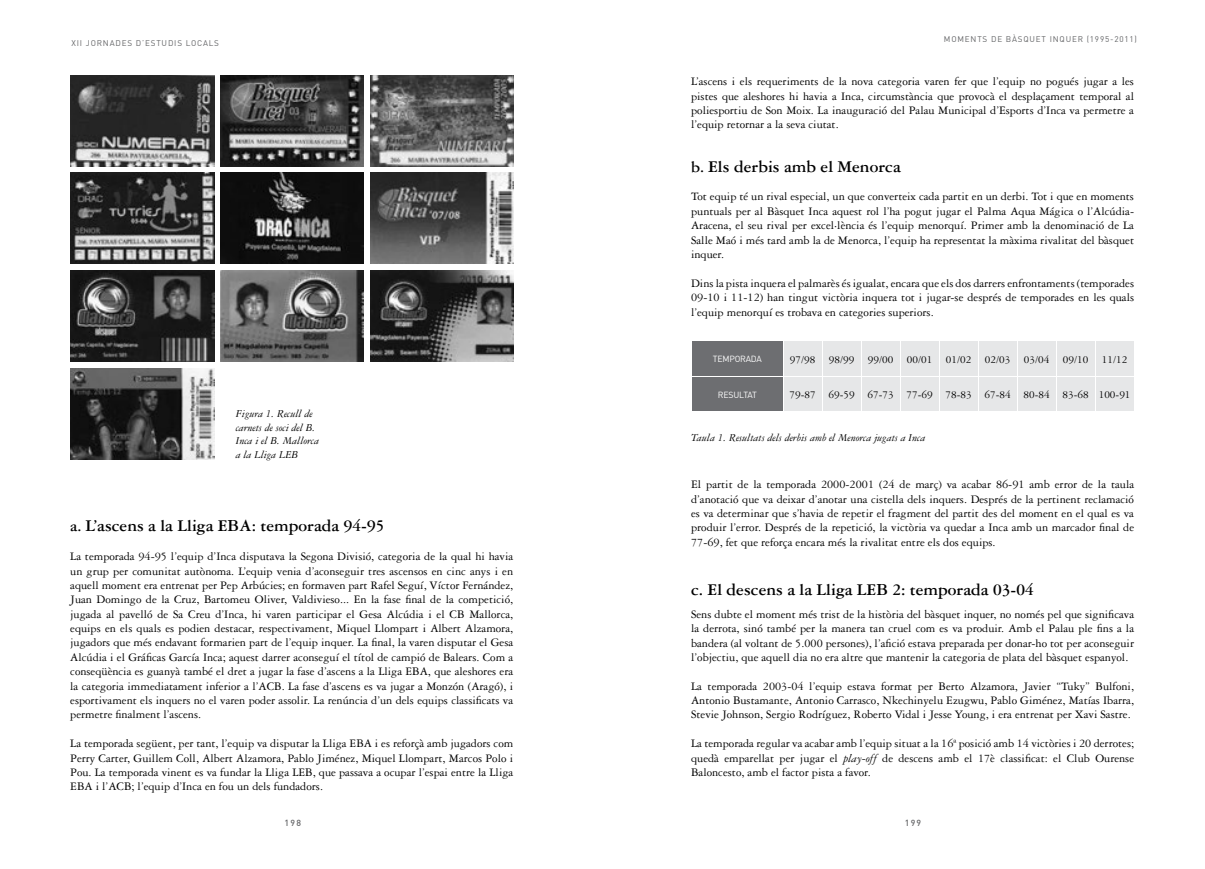
<style>
.page{position:relative;width:1205px;height:869px;background:#fff}
.page>*{position:absolute;margin:0;border:0;box-sizing:border-box;transform-origin:0 0}
.t1{font:700 17.5px "Garamond Three";color:#000}
.t2{font:12.25px/14.4px "Garamond Three";color:#000;text-align:justify}
.t3{font:italic 11.25px/13.5px "Garamond Three";color:#000}
.t4{font:11.25px "Garamond Three";color:#000}
.t5{font:8.75px "DIN";letter-spacing:-.02em;color:#fff}
.t6{font:500 8.75px "DIN";letter-spacing:.14em;color:#636466}
.t7{font:8.12px "DIN";letter-spacing:.1em;color:#636466}
.s1{font-size:16.25px}
.s2{font-style:italic}
</style>
<div class="page">
<svg style="left:692px;top:341px;width:442px;height:70px;background:#cccdce"></svg>
<hr style="left:822px;top:341px;width:1px;height:35px;background:#fff">
<hr style="left:861px;top:341px;width:1px;height:35px;background:#fff">
<hr style="left:900px;top:341px;width:1px;height:35px;background:#fff">
<hr style="left:939px;top:341px;width:1px;height:35px;background:#fff">
<hr style="left:978px;top:341px;width:1px;height:35px;background:#fff">
<hr style="left:1017px;top:341px;width:1px;height:35px;background:#fff">
<hr style="left:1056px;top:341px;width:1px;height:35px;background:#fff">
<hr style="left:1095px;top:341px;width:1px;height:35px;background:#fff">
<hr style="left:691px;top:376px;width:92px;height:1px;background:#fff">
<hr style="left:783px;top:376px;width:39px;height:1px;background:#fff">
<hr style="left:822px;top:376px;width:39px;height:1px;background:#fff">
<hr style="left:822px;top:376px;width:1px;height:35px;background:#fff">
<hr style="left:861px;top:376px;width:39px;height:1px;background:#fff">
<hr style="left:861px;top:376px;width:1px;height:35px;background:#fff">
<hr style="left:900px;top:376px;width:39px;height:1px;background:#fff">
<hr style="left:900px;top:376px;width:1px;height:35px;background:#fff">
<hr style="left:939px;top:376px;width:39px;height:1px;background:#fff">
<hr style="left:939px;top:376px;width:1px;height:35px;background:#fff">
<hr style="left:978px;top:376px;width:39px;height:1px;background:#fff">
<hr style="left:978px;top:376px;width:1px;height:35px;background:#fff">
<hr style="left:1017px;top:376px;width:39px;height:1px;background:#fff">
<hr style="left:1017px;top:376px;width:1px;height:35px;background:#fff">
<hr style="left:1056px;top:376px;width:39px;height:1px;background:#fff">
<hr style="left:1056px;top:376px;width:1px;height:35px;background:#fff">
<hr style="left:1095px;top:376px;width:39px;height:1px;background:#fff">
<hr style="left:1095px;top:376px;width:1px;height:35px;background:#fff">
<hr style="left:783px;top:341px;width:1px;height:35px;background:#fff">
<hr style="left:783px;top:376px;width:1px;height:35px;background:#fff">
<img style="left:71px;top:76px;width:143px;height:90px">
<img style="left:71px;top:271px;width:143px;height:90px">
<img style="left:221px;top:76px;width:143px;height:90px">
<img style="left:221px;top:271px;width:143px;height:90px">
<img style="left:371px;top:76px;width:143px;height:90px">
<img style="left:371px;top:271px;width:143px;height:90px">
<img style="left:71px;top:173px;width:143px;height:90px">
<img style="left:71px;top:368px;width:143px;height:91px">
<img style="left:221px;top:173px;width:143px;height:90px">
<img style="left:371px;top:173px;width:143px;height:90px">
<p class="t7" style="left:71px;top:38px;width:149px">XII JORNADES D’ESTUDIS LOCALS</p>
<p class="t3" style="left:236px;top:407px;width:85px">Figura 1. Recull de carnets de soci del B.<br>Inca i el B. Mallorca a la Lliga LEB</p>
<h1 class="t1" style="left:70px;top:516px;width:316px"><span class="s1">a.</span> L’ascens a la Lliga EBA: temporada 94-95</h1>
<p class="t2" style="left:70px;top:549px;width:444px">La temporada 94-95 l’equip d’Inca disputava la Segona Divisió, categoria de la qual hi havia un grup per comunitat autònoma. L’equip venia d’aconseguir tres ascensos en cinc anys i en aquell moment era entrenat per Pep Arbúcies; en formaven part Rafel Seguí, Víctor Fernández, Juan Domingo de la Cruz, Bartomeu Oliver, Valdivieso... En la fase final de la competició, jugada al pavelló de Sa Creu d’Inca, hi varen participar el Gesa Alcúdia i el CB Mallorca, equips en els quals es podien destacar, respectivament, Miquel Llompart i Albert Alzamora, jugadors que més endavant formarien part de l’equip inquer. La final, la varen disputar el Gesa Alcúdia i el Gráficas García Inca; aquest darrer aconseguí el títol de campió de Balears. Com a conseqüència es guanyà també el dret a jugar la fase d’ascens a la Lliga EBA, que aleshores era la categoria immediatament inferior a l’ACB. La fase d’ascens es va jugar a Monzón (Aragó), i esportivament els inquers no el varen poder assolir. La renúncia d’un dels equips classificats va permetre finalment l’ascens.</p>
<p class="t2" style="left:70px;top:736px;width:444px">La temporada següent, per tant, l’equip va disputar la Lliga EBA i es reforçà amb jugadors com Perry Carter, Guillem Coll, Albert Alzamora, Pablo Jiménez, Miquel Llompart, Marcos Polo i Pou. La temporada vinent es va fundar la Lliga LEB, que passava a ocupar l’espai entre la Lliga EBA i l’ACB; l’equip d’Inca en fou un dels fundadors.</p>
<p class="t7" style="left:944px;top:34px;width:195px">MOMENTS DE BÀSQUET INQUER (1995-2011)</p>
<p class="t2" style="left:691px;top:74px;width:444px">L’ascens i els requeriments de la nova categoria varen fer que l’equip no pogués jugar a les pistes que aleshores hi havia a Inca, circumstància que provocà el desplaçament temporal al poliesportiu de Son Moix. La inauguració del Palau Municipal d’Esports d’Inca va permetre a l’equip retornar a la seva ciutat.</p>
<h1 class="t1" style="left:691px;top:157px;width:211px"><span class="s1">b.</span> Els derbis amb el Menorca</h1>
<p class="t2" style="left:691px;top:189px;width:444px">Tot equip té un rival especial, un que converteix cada partit en un derbi. Tot i que en moments puntuals per al Bàsquet Inca aquest rol l’ha pogut jugar el Palma Aqua Mágica o l’Alcúdia-Aracena, el seu rival per excel·lència és l’equip menorquí. Primer amb la denominació de La Salle Maó i més tard amb la de Menorca, l’equip ha representat la màxima rivalitat del bàsquet inquer.</p>
<p class="t2" style="left:691px;top:276px;width:444px">Dins la pista inquera el palmarès és igualat, encara que els dos darrers enfrontaments (temporades 09-10 i 11-12) han tingut victòria inquera tot i jugar-se després de temporades en les quals l’equip menorquí es trobava en categories superiors.</p>
<p class="t5" style="left:713px;top:353px;width:51px">TEMPORADA</p>
<p class="t4" style="left:790px;top:353px;width:339px">97/98 98/99 99/00 00/01 01/02 02/03 03/04 09/10 11/12</p>
<p class="t5" style="left:718px;top:389px;width:41px">RESULTAT</p>
<p class="t4" style="left:789px;top:388px;width:342px">79-87 69-59 67-73 77-69 78-83 67-84 80-84 83-68 100-91</p>
<p class="t3" style="left:691px;top:431px;width:236px">Taula 1. Resultats dels derbis amb el Menorca jugats a Inca</p>
<p class="t2" style="left:691px;top:477px;width:444px">El partit de la temporada 2000-2001 (24 de març) va acabar 86-91 amb error de la taula d’anotació que va deixar d’anotar una cistella dels inquers. Després de la pertinent reclamació es va determinar que s’havia de repetir el fragment del partit des del moment en el qual es va produir l’error. Després de la repetició, la victòria va quedar a Inca amb un marcador final de 77-69, fet que reforça encara més la rivalitat entre els dos equips.</p>
<h1 class="t1" style="left:691px;top:579px;width:344px">c. El descens a la Lliga LEB 2: temporada 03-04</h1>
<p class="t2" style="left:691px;top:606px;width:444px">Sens dubte el moment més trist de la història del bàsquet inquer, no només pel que significava la derrota, sinó també per la manera tan cruel com es va produir. Amb el Palau ple fins a la bandera (al voltant de 5.000 persones), l’afició estava preparada per donar-ho tot per aconseguir l’objectiu, que aquell dia no era altre que mantenir la categoria de plata del bàsquet espanyol.</p>
<p class="t2" style="left:691px;top:678px;width:444px">La temporada 2003-04 l’equip estava format per Berto Alzamora, Javier “Tuky” Bulfoni, Antonio Bustamante, Antonio Carrasco, Nkechinyelu Ezugwu, Pablo Giménez, Matías Ibarra, Stevie Johnson, Sergio Rodríguez, Roberto Vidal i Jesse Young, i era entrenat per Xavi Sastre.</p>
<p class="t2" style="left:691px;top:736px;width:444px">La temporada regular va acabar amb l’equip situat a la 16ª posició amb 14 victòries i 20 derrotes; quedà emparellat per jugar el <span class="s2">play-off</span> de descens amb el 17è classificat: el Club Ourense Baloncesto, amb el factor pista a favor.</p>
<p class="t6" style="left:285px;top:816px;width:18px">198</p>
<p class="t6" style="left:905px;top:816px;width:18px">199</p>
</div>
